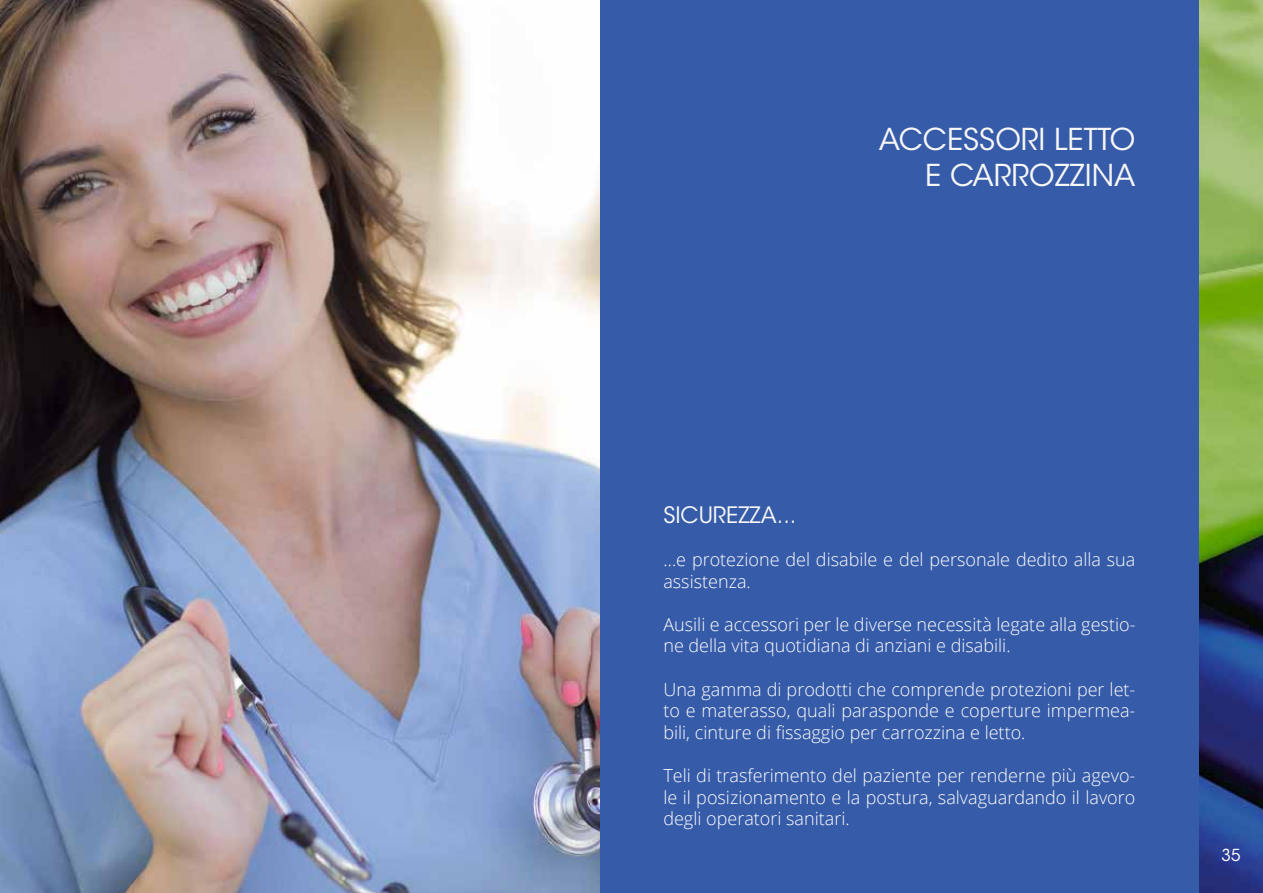
<style>
.page{position:relative;width:1263px;height:893px;background:#fff}
.page>*{position:absolute;margin:0;border:0;box-sizing:border-box;transform-origin:0 0}
.t1{font:30px/36px "ITC Avant Garde Std";color:#f7f7f8}
.t2{font:22.5px "ITC Avant Garde Std";color:#f7f7f8}
.t3{font:300 18px/21.6px "Open Sans";color:#fff}
.t4{font:16.5px "ITC Avant Garde Std";color:#fff}
</style>
<div class="page">
<div style="left:591px;top:0;width:672px;height:893px;background:#365ba8"></div>
<img style="left:1199px;top:0;width:64px;height:893px">
<img style="left:0;top:0;width:600px;height:893px">
<h1 class="t1" style="left:879px;top:121px;width:22px">ACCE</h1>
<h1 class="t1" style="left:925px;top:121px;width:212px;text-indent:38px">SSORI LETTO<br>E CARR</h1>
<h1 class="t1" style="left:1029px;top:157px;width:107px">OZZI NA</h1>
<p class="t2" style="left:663px;top:501px;width:134px">SICUREZZA...</p>
<p class="t3" style="left:663px;top:548px;width:473px">…e protezione del disabile e del personale dedito alla sua assistenza.</p>
<p class="t3" style="left:663px;top:613px;width:474px">Ausili e accessori per le diverse necessità legate alla gestio&shy;ne della vita quotidiana di anziani e disabili.</p>
<p class="t3" style="left:663px;top:678px;width:473px;text-align:justify">Una gamma di prodotti che comprende protezioni per let&shy;to e materasso, quali parasponde e coperture impermea&shy;bili, cinture di fissaggio per carrozzina e letto.</p>
<p class="t3" style="left:663px;top:764px;width:473px;text-align:justify">Teli di trasferimento del paziente per renderne più agevo&shy;le il posizionamento e la postura, salvaguardando il lavoro degli operatori sanitari.</p>
<p class="t4" style="left:1221px;top:845px;width:21px">35</p>
</div>
